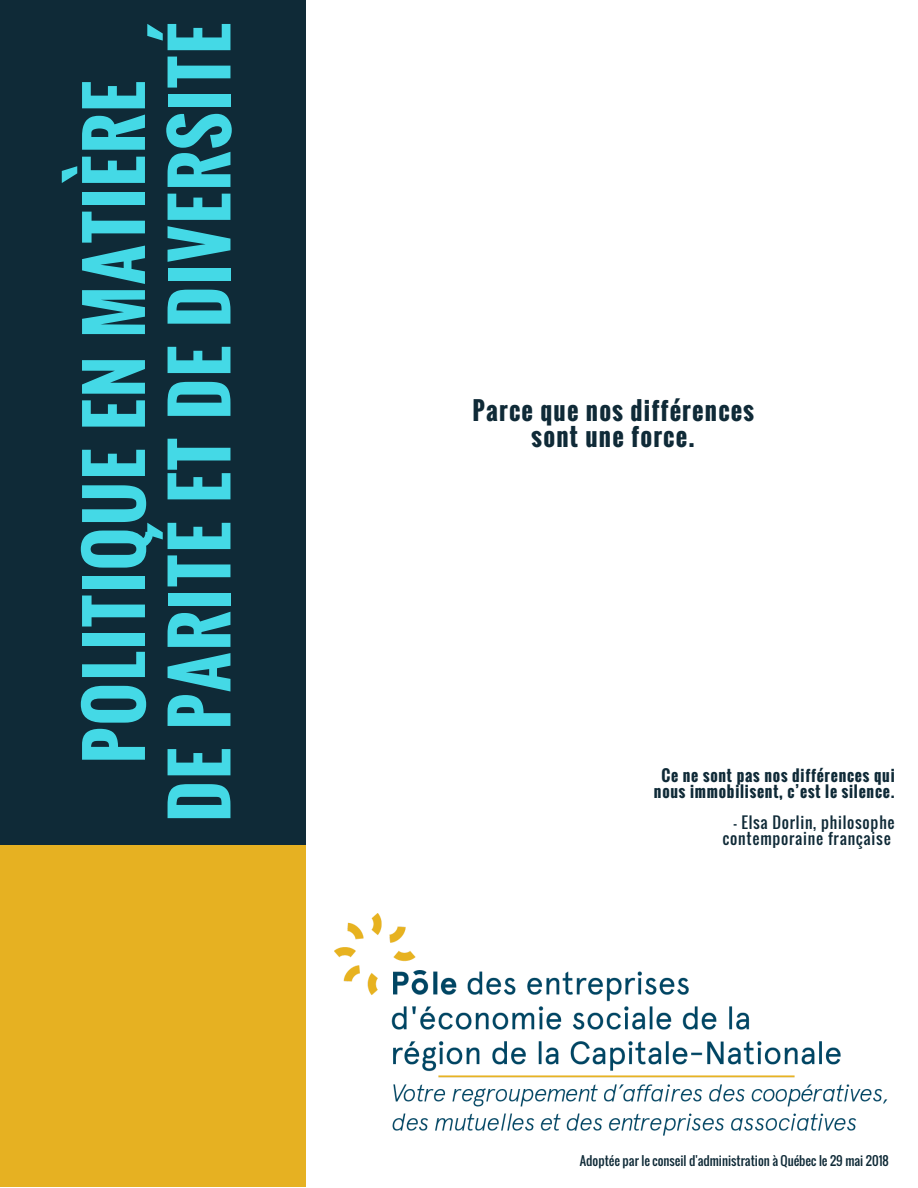
<style>
.page{position:relative;width:918px;height:1188px;background:#fff}
.page>*{position:absolute;margin:0;border:0;box-sizing:border-box;transform-origin:0 0}
.t1{font:700 71.55px/85.5px "Oswald";letter-spacing:.03em;color:#44d9e6;text-align:center}
.t2{font:700 24.9px/25.8px "Oswald";letter-spacing:.05em;color:#0f2a37;text-align:center}
.t3{font:700 15.6px/15.8px "Oswald";letter-spacing:.05em;color:#0f2a37;text-align:center}
.t4{font:15.6px/15.8px "Oswald";letter-spacing:.05em;color:#0f2a37;text-align:right}
.t5{font:12.45px "Oswald";color:#0f2a37}
</style>
<div class="page">
<div style="left:0;top:0;width:306px;height:847px;background:#0f2a37"></div>
<div style="left:0;top:845px;width:306px;height:342px;background:#e6b122"></div>
<img style="left:334px;top:913px;width:554px;height:222px">
<h1 class="t1" style="left:70px;top:822px;width:801px;rotate:-90deg">POLITIQUE EN MATIÈRE<br>DE PARITÉ ET DE DIVERSITÉ</h1>
<h2 class="t2" style="left:472px;top:397px;width:283px">Parce que nos différences sont une force.</h2>
<p class="t3" style="left:654px;top:767px;width:242px">Ce ne sont pas nos différences qui nous immobilisent, c’est le silence.</p>
<p class="t4" style="left:723px;top:814px;width:173px">– Elsa Dorlin, philosophe contemporaine française</p>
<p class="t5" style="left:580px;top:1151px;width:310px">Adoptée par le conseil d'administration à Québec le 29 mai 2018</p>
</div>
